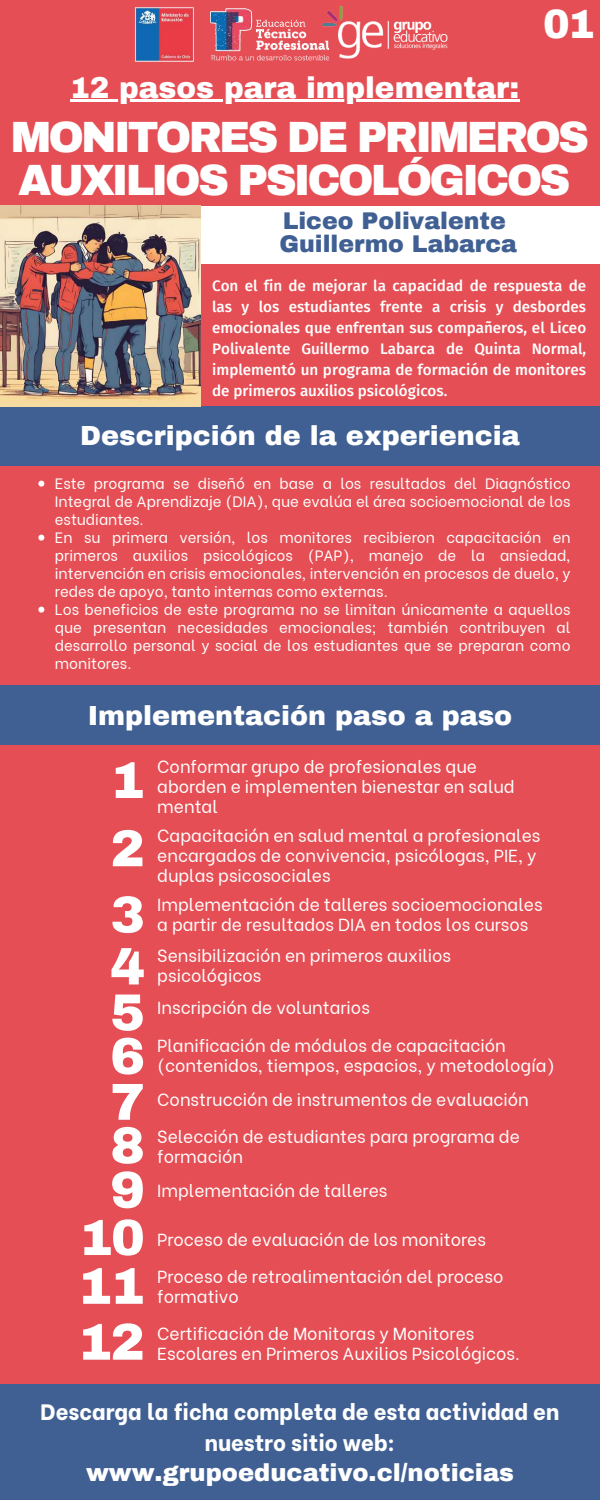
<style>
.page{position:relative;width:600px;height:1500px;background:#e54e54}
.page>*{position:absolute;margin:0;border:0;box-sizing:border-box;transform-origin:0 0}
.t1{font:900 51.9px/45.8px "Archivo";color:#fff}
.t2{font:900 50.9px "Archivo";color:#fff}
.t3{font:900 42.8px/43.5px "Archivo";letter-spacing:-.065em;color:#fff}
.t4{font:900 40px "Archivo";color:#fff}
.t5{font:900 29.5px "Archivo";color:#fff}
.t6{font:900 27px "Archivo";color:#fff}
.t7{font:900 24.2px "Archivo";color:#fff}
.t8{font:900 23.6px/23.1px "Archivo";color:#406093}
.t9{font:800 22.2px/30.7px "Be Vietnam";color:#fff;text-align:center}
.t10{font:17.4px/20.2px "Be Vietnam";color:#fff}
.t11{font:500 15.2px/21px "Fira Sans";color:#fff;text-align:justify}
.t12{font:15px/18px "Be Vietnam";color:#fff}
</style>
<div class="page">
<div style="left:0;top:1385px;width:600px;height:115px;background:#406093"></div>
<div style="left:0;top:685px;width:600px;height:60px;background:#406093"></div>
<div style="left:0;top:406px;width:600px;height:60px;background:#406093"></div>
<img style="left:135px;top:7px;width:180px;height:55px">
<img style="left:315px;top:5px;width:133px;height:56px">
<div style="left:198px;top:206px;width:402px;height:58px;background:#fff"></div>
<img style="left:0;top:206px;width:200px;height:200px">
<svg style="left:38px;top:481px;width:6px;height:6px"></svg>
<svg style="left:38px;top:535px;width:6px;height:6px"></svg>
<svg style="left:38px;top:607px;width:6px;height:6px"></svg>
<hr style="left:70px;top:99px;width:449px;height:2px;background:#fff">
<h3 class="t5" style="left:70px;top:69px;width:451px">12 pasos para implementar:</h3>
<h3 class="t4" style="left:543px;top:-1px;width:53px">01</h3>
<h3 class="t3" style="left:11px;top:115px;width:580px">MONITORES DE PRIMEROS<br>AUXILIOS PSICOLÓGICOS</h3>
<h3 class="t8" style="left:279px;top:210px;width:239px">Liceo Polivalente<br>Guillermo Labarca</h3>
<p class="t11" style="left:212px;top:274px;width:376px">Con el fin de mejorar la capacidad de respuesta de las y los estudiantes frente a crisis y desbordes emocionales que enfrentan sus compañeros, el Liceo Polivalente Guillermo Labarca de Quinta Normal, implementó un programa de formación de monitores de primeros auxilios psicológicos.</p>
<h3 class="t6" style="left:80px;top:420px;width:441px">Descripción de la experiencia</h3>
<p class="t12" style="left:55px;top:473px;width:517px">Este programa se diseñó en base a los resultados del Diagnóstico Integral de Aprendizaje (DIA), que evalúa el área socioemocional de los estudiantes.<br>En su primera versión, los monitores recibieron capacitación en primeros auxilios psicológicos (PAP), manejo de la ansiedad, intervención en crisis emocionales, intervención en procesos de duelo, y redes de apoyo, tanto internas como externas.<br>Los beneficios de este programa no se limitan únicamente a aquellos que presentan necesidades emocionales; también contribuyen al desarrollo personal y social de los estudiantes que se preparan como monitores.</p>
<h3 class="t6" style="left:88px;top:699px;width:426px">Implementación paso a paso</h3>
<h1 class="t1" style="left:110px;top:757px;width:36px">1</h1>
<h1 class="t1" style="left:110px;top:825px;width:36px">2</h1>
<p class="t10" style="left:157px;top:755px;width:359px">Conformar grupo de profesionales que aborden e implementen bienestar en salud</p>
<p class="t10" style="left:157px;top:791px;width:385px;line-height:28.5px">mental<br>Capacitación en salud mental a profesionales</p>
<p class="t10" style="left:157px;top:844px;width:381px">encargados de convivencia, psicólogas, PIE, y</p>
<p class="t10" style="left:157px;top:864px;width:175px">duplas psicosociales</p>
<h1 class="t1" style="left:110px;top:892px;width:36px">3</h1>
<p class="t10" style="left:157px;top:893px;width:387px">Implementación de talleres socioemocionales a partir de resultados DIA en todos los cursos</p>
<h1 class="t1" style="left:110px;top:944px;width:36px">4<br>5</h1>
<p class="t10" style="left:157px;top:944px;width:295px">Sensibilización en primeros auxilios psicológicos</p>
<p class="t10" style="left:157px;top:996px;width:214px">Inscripción de voluntarios</p>
<h1 class="t1" style="left:110px;top:1033px;width:36px">6<br>7</h1>
<p class="t10" style="left:157px;top:1034px;width:399px">Planificación de módulos de capacitación (contenidos, tiempos, espacios, y metodología)</p>
<p class="t10" style="left:157px;top:1088px;width:373px">Construcción de instrumentos de evaluación</p>
<h1 class="t1" style="left:110px;top:1123px;width:36px;line-height:44.5px">8<br>9</h1>
<h2 class="t2" style="left:79px;top:1206px;width:67px">10</h2>
<h1 class="t1" style="left:78px;top:1258px;width:69px;line-height:55.9px">11<br>12</h1>
<p class="t10" style="left:157px;top:1125px;width:364px">Selección de estudiantes para programa de formación</p>
<p class="t10" style="left:157px;top:1179px;width:232px">Implementación de talleres</p>
<p class="t10" style="left:157px;top:1220px;width:348px;line-height:36.8px">Proceso de evaluación de los monitores<br>Proceso de retroalimentación del proceso</p>
<p class="t10" style="left:157px;top:1277px;width:319px;line-height:36.8px">formativo<br>Certificación de Monitoras y Monitores</p>
<p class="t10" style="left:157px;top:1342px;width:364px">Escolares en Primeros Auxilios Psicológicos.</p>
<p class="t9" style="left:41px;top:1394px;width:520px">Descarga la ficha completa de esta actividad en nuestro sitio web:</p>
<h3 class="t7" style="left:86px;top:1457px;width:429px">www.grupoeducativo.cl/noticias</h3>
</div>
